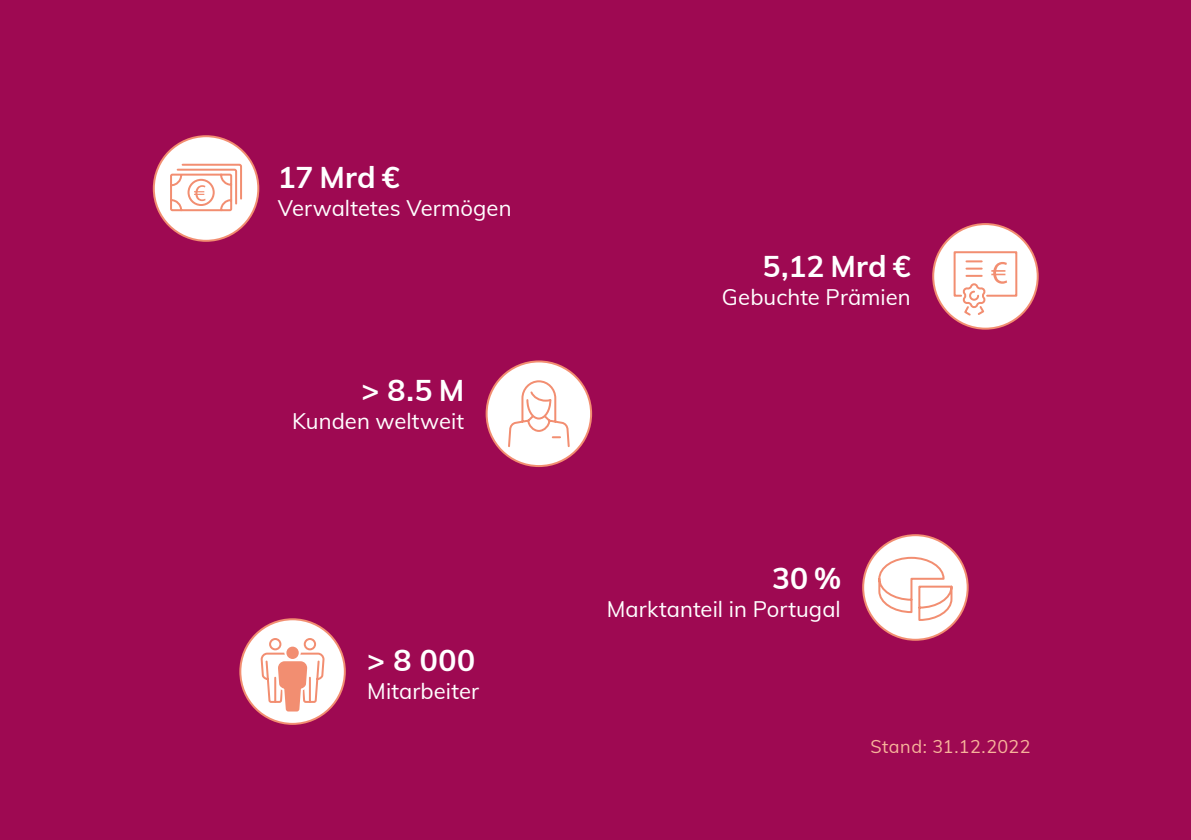
<style>
.page{position:relative;width:1191px;height:840px;background:#fff}
.page>*{position:absolute;margin:0;border:0;box-sizing:border-box;transform-origin:0 0}
.t1{font:700 30px "Mulish";letter-spacing:.005em;color:#fff}
.t2{font:22px "Mulish";letter-spacing:.005em;color:#fff}
.t3{font:18px "Mulish";letter-spacing:.02em;color:#f7b39a}
</style>
<div class="page">
<div style="left:0;top:0;width:1191px;height:839px;background:#9e0952"></div>
<div style="left:154px;top:136px;width:104px;height:105px;background:#fff;border-radius:50%"></div>
<div style="left:153px;top:135px;width:106px;height:107px;border:2px solid #f28e71;border-radius:50%"></div>
<svg style="left:170px;top:163px;width:72px;height:49px"></svg>
<div style="left:240px;top:619px;width:105px;height:104px;background:#fff;border-radius:50%"></div>
<svg style="left:259px;top:623px;width:67px;height:140px"></svg>
<div style="left:486px;top:361px;width:105px;height:105px;background:#fff;border-radius:50%"></div>
<div style="left:485px;top:360px;width:107px;height:107px;border:2px solid #f28e71;border-radius:50%"></div>
<svg style="left:508px;top:380px;width:62px;height:67px"></svg>
<div style="left:863px;top:535px;width:104px;height:104px;background:#fff;border-radius:50%"></div>
<div style="left:862px;top:534px;width:106px;height:106px;border:2px solid #f28e71;border-radius:50%"></div>
<svg style="left:878px;top:556px;width:75px;height:65px"></svg>
<div style="left:933px;top:224px;width:104px;height:104px;background:#fff;border-radius:50%"></div>
<div style="left:932px;top:223px;width:106px;height:106px;border:2px solid #f28e71;border-radius:50%"></div>
<svg style="left:952px;top:251px;width:66px;height:66px"></svg>
<h1 class="t1" style="left:278px;top:155px;width:123px">17 Mrd €</h1>
<p class="t2" style="left:278px;top:191px;width:235px">Verwaltetes Vermögen</p>
<h1 class="t1" style="left:361px;top:368px;width:104px">&gt; 8.5 M</h1>
<p class="t2" style="left:292px;top:404px;width:174px">Kunden weltweit</p>
<h1 class="t1" style="left:367px;top:637px;width:109px">&gt; 8 000</h1>
<p class="t2" style="left:367px;top:674px;width:113px">Mitarbeiter</p>
<h1 class="t1" style="left:762px;top:244px;width:150px">5,12 Mrd €</h1>
<p class="t2" style="left:722px;top:281px;width:190px">Gebuchte Prämien</p>
<h1 class="t1" style="left:772px;top:555px;width:70px">30 %</h1>
<p class="t2" style="left:606px;top:592px;width:236px">Marktanteil in Portugal</p>
<p class="t3" style="left:870px;top:732px;width:162px">Stand: 31.12.2022</p>
</div>
